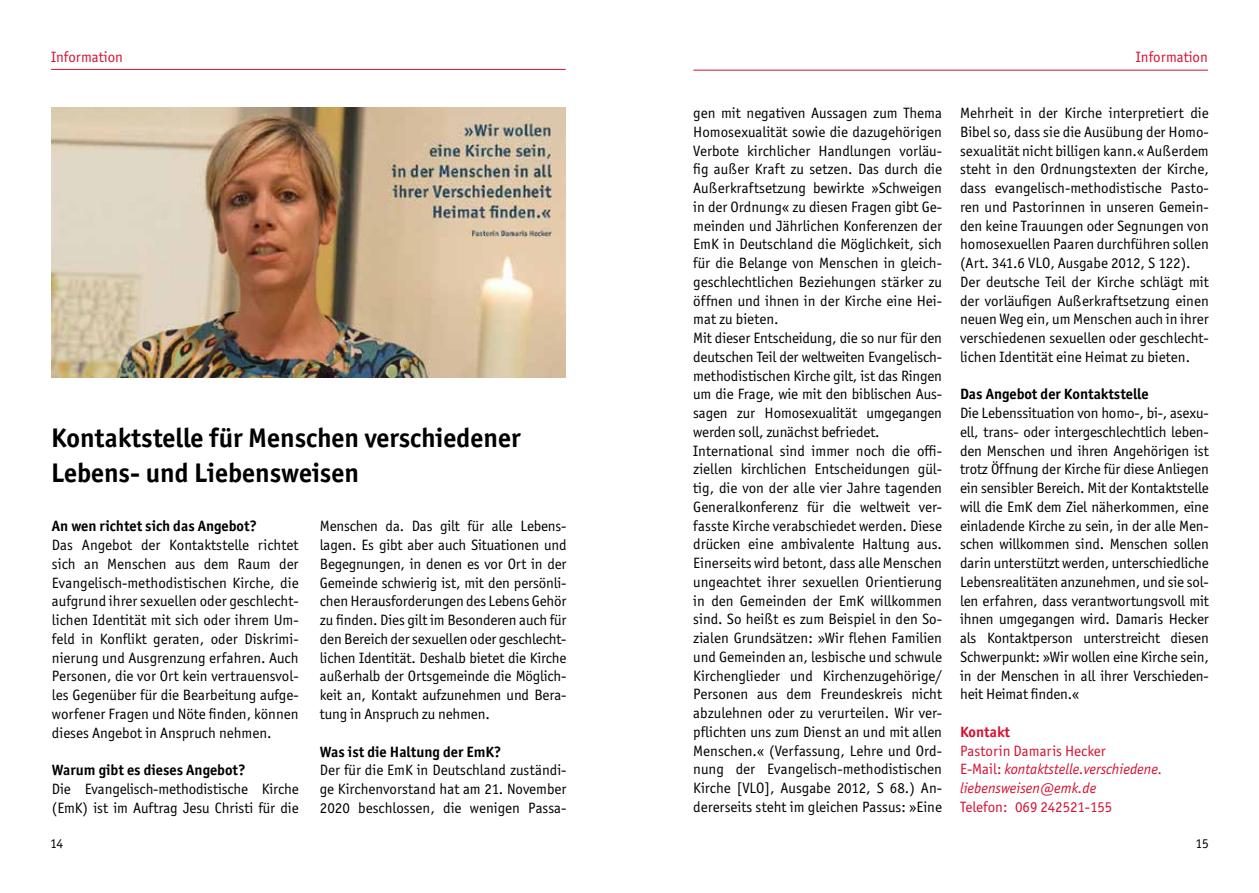
<style>
.page{position:relative;width:1259px;height:893px;background:#fff}
.page>*{position:absolute;margin:0;border:0;box-sizing:border-box;transform-origin:0 0}
.t1{font:700 27px/36px "Officina Sans ITC Std";color:#000}
.t2{font:15px/18.8px "Officina Sans ITC Std";color:#000;text-align:justify}
.t3{font:700 15px "Officina Sans ITC Std";color:#000}
.t4{font:italic 15px/18.8px "Officina Sans ITC Std";color:#d51130}
.t5{font:15px "Officina Sans ITC Std";color:#d51130}
.t6{font:700 15px "Officina Sans ITC Std";color:#d51130}
.t7{font:13.5px "Officina Sans ITC Std";color:#000}
.s1{font-style:normal}
</style>
<div class="page">
<hr style="left:51px;top:69px;width:515px;height:1px;background:#d51130">
<hr style="left:693px;top:70px;width:515px;height:1px;background:#d51130">
<img style="left:51px;top:107px;width:515px;height:270px">
<p class="t5" style="left:51px;top:48px;width:74px">Information</p>
<p class="t5" style="left:1136px;top:48px;width:74px">Information</p>
<h1 class="t1" style="left:51px;top:419px;width:471px">Kontaktstelle für Menschen verschiedener<br>Lebens- und Liebensweisen</h1>
<p class="t3" style="left:52px;top:517px;width:207px">An wen richtet sich das Angebot?</p>
<p class="t2" style="left:52px;top:536px;width:248px">Das Angebot der Kontaktstelle richtet sich an Menschen aus dem Raum der Evangelisch-methodistischen Kirche, die aufgrund ihrer sexuellen oder geschlecht&shy;lichen Identität mit sich oder ihrem Um&shy;feld in Konflikt geraten, oder Diskrimi&shy;nierung und Ausgrenzung erfahren. Auch Personen, die vor Ort kein vertrauensvol&shy;les Gegenüber für die Bearbeitung aufge&shy;worfener Fragen und Nöte finden, können dieses Angebot in Anspruch nehmen.</p>
<p class="t3" style="left:52px;top:761px;width:195px">Warum gibt es dieses Angebot?</p>
<p class="t2" style="left:52px;top:779px;width:248px">Die Evangelisch-methodistische Kirche (EmK) ist im Auftrag Jesu Christi für die</p>
<p class="t2" style="left:320px;top:517px;width:248px">Menschen da. Das gilt für alle Lebens&shy;lagen. Es gibt aber auch Situationen und Begegnungen, in denen es vor Ort in der Gemeinde schwierig ist, mit den persönli&shy;chen Herausforderungen des Lebens Gehör zu finden. Dies gilt im Besonderen auch für den Bereich der sexuellen oder geschlecht&shy;lichen Identität. Deshalb bietet die Kirche außerhalb der Ortsgemeinde die Möglich&shy;keit an, Kontakt aufzunehmen und Bera&shy;tung in Anspruch zu nehmen.</p>
<p class="t3" style="left:320px;top:742px;width:183px">Was ist die Haltung der EmK?</p>
<p class="t2" style="left:320px;top:761px;width:248px">Der für die EmK in Deutschland zuständi&shy;ge Kirchenvorstand hat am 21. November 2020 beschlossen, die wenigen Passa-</p>
<p class="t2" style="left:693px;top:104px;width:250px;text-align:left">gen mit negativen Aussagen zum Thema Homosexualität sowie die dazugehörigen Verbote kirchlicher Handlungen vorläu&shy;fig außer Kraft zu setzen. Das durch die Außerkraftsetzung bewirkte »Schweigen in der Ordnung« zu diesen Fragen gibt Ge&shy;meinden und Jährlichen Konferenzen der EmK in Deutschland die Möglichkeit, sich für die Belange von Menschen in gleich&shy;geschlechtlichen Beziehungen stärker zu öffnen und ihnen in der Kirche eine Hei&shy;mat zu bieten.<br>Mit dieser Entscheidung, die so nur für den deutschen Teil der weltweiten Evangelisch&shy;methodistischen Kirche gilt, ist das Ringen um die Frage, wie mit den biblischen Aus&shy;sagen zur Homosexualität umgegangen werden soll, zunächst befriedet.<br>International sind immer noch die offi&shy;ziellen kirchlichen Entscheidungen gül&shy;tig, die von der alle vier Jahre tagenden Generalkonferenz für die weltweit ver&shy;fasste Kirche verabschiedet werden. Diese drücken eine ambivalente Haltung aus.<br>Einerseits wird betont, dass alle Menschen ungeachtet ihrer sexuellen Orientierung in den Gemeinden der EmK willkommen sind. So heißt es zum Beispiel in den So&shy;zialen Grundsätzen: »Wir flehen Familien und Gemeinden an, lesbische und schwule Kirchenglieder und Kirchenzugehörige/ Personen aus dem Freundeskreis nicht abzulehnen oder zu verurteilen. Wir ver&shy;pflichten uns zum Dienst an und mit allen Menschen.« (Verfassung, Lehre und Ord&shy;nung der Evangelisch-methodistischen Kirche [VLO], Ausgabe 2012, S 68.) An&shy;dererseits steht im gleichen Passus: »Eine</p>
<p class="t2" style="left:960px;top:104px;width:250px;text-align:left">Mehrheit in der Kirche interpretiert die Bibel so, dass sie die Ausübung der Homo&shy;sexualität nicht billigen kann.« Außerdem steht in den Ordnungstexten der Kirche, dass evangelisch-methodistische Pasto&shy;ren und Pastorinnen in unseren Gemein&shy;den keine Trauungen oder Segnungen von homosexuellen Paaren durchführen sollen (Art. 341.6 VLO, Ausgabe 2012, S 122).<br>Der deutsche Teil der Kirche schlägt mit der vorläufigen Außerkraftsetzung einen neuen Weg ein, um Menschen auch in ihrer verschiedenen sexuellen oder geschlecht&shy;lichen Identität eine Heimat zu bieten.</p>
<p class="t3" style="left:960px;top:385px;width:190px">Das Angebot der Kontaktstelle</p>
<p class="t2" style="left:960px;top:404px;width:250px">Die Lebenssituation von homo-, bi-, asexu&shy;ell, trans- oder intergeschlechtlich leben&shy;den Menschen und ihren Angehörigen ist trotz Öffnung der Kirche für diese Anliegen ein sensibler Bereich. Mit der Kontaktstelle will die EmK dem Ziel näherkommen, eine einladende Kirche zu sein, in der alle Men&shy;schen willkommen sind. Menschen sollen darin unterstützt werden, unterschiedliche Lebensrealitäten anzunehmen, und sie sol&shy;len erfahren, dass verantwortungsvoll mit ihnen umgegangen wird. Damaris Hecker als Kontaktperson unterstreicht diesen Schwerpunkt: »Wir wollen eine Kirche sein, in der Menschen in all ihrer Verschieden&shy;heit Heimat finden.«</p>
<p class="t6" style="left:960px;top:722px;width:52px">Kontakt</p>
<p class="t4" style="left:960px;top:741px;width:204px"><span class="s1">Pastorin Damaris Hecker<br>E-Mail:</span> kontaktstelle.verschiedene. liebensweisen@emk.de</p>
<p class="t5" style="left:960px;top:798px;width:154px">Telefon: 069 242521-155</p>
<p class="t7" style="left:50px;top:836px;width:15px">14</p>
<p class="t7" style="left:1195px;top:836px;width:15px">15</p>
</div>
